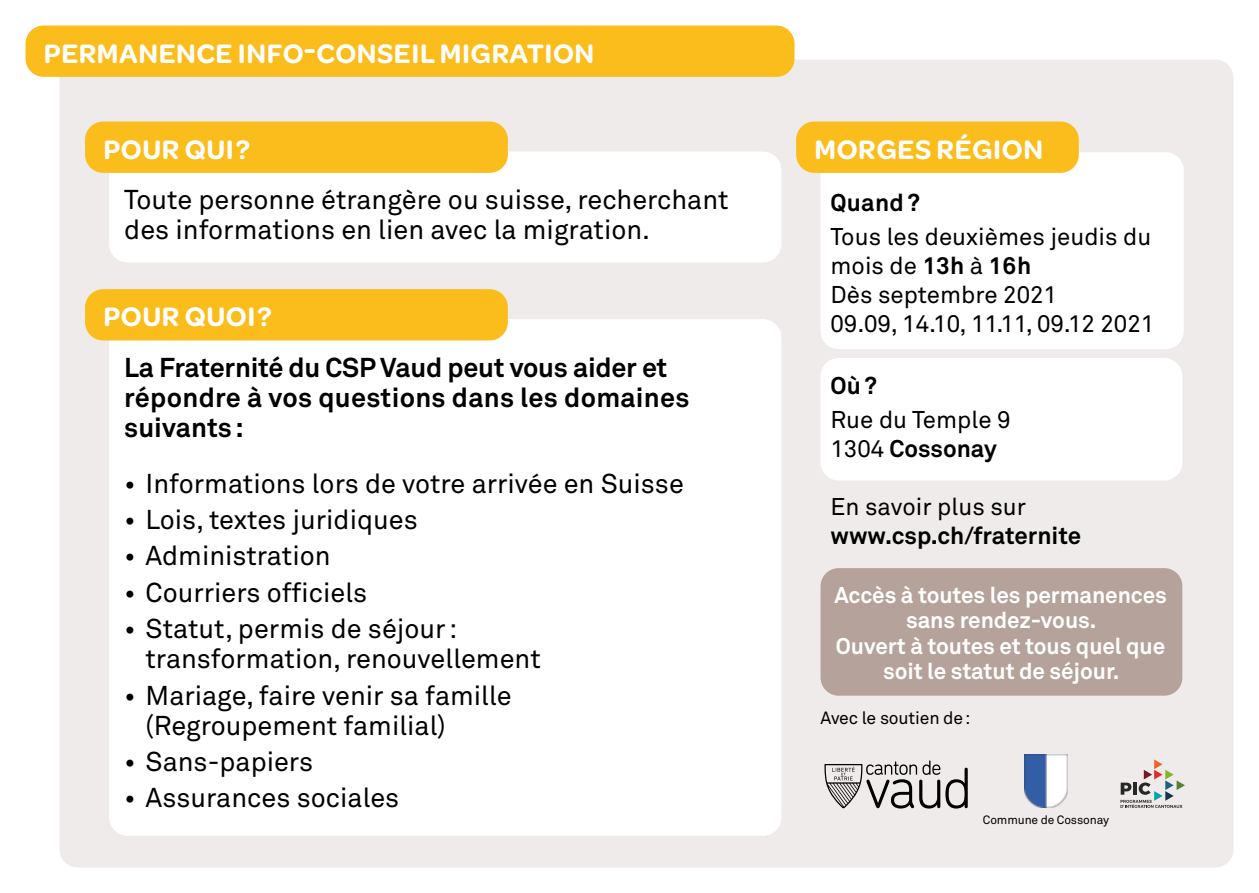
<style>
.page{position:relative;width:1259px;height:893px;background:#fff}
.page>*{position:absolute;margin:0;border:0;box-sizing:border-box;transform-origin:0 0}
.t1{font:600 28.5px "Omnes";letter-spacing:.02em;color:#fff}
.t2{font:27px/30px "Akkurat";color:#000}
.t3{font:700 27px/30px "Akkurat";color:#000}
.t4{font:24px/28.8px "Akkurat";color:#000}
.t5{font:700 24px "Akkurat";color:#000}
.t6{font:700 22.5px/25.5px "Akkurat";letter-spacing:-.005em;color:#fff;text-align:center}
.titres_petits{font:17.4px "Akkurat";letter-spacing:-.01em;color:#000}
.titres_petits-2{font:12px "Akkurat";letter-spacing:-.01em;color:#000}
.s1{font-weight:700}
.s2{font-weight:400}
</style>
<div class="page">
<div style="left:60px;top:60px;width:1173px;height:807px;background:#efebea;border-radius:18px"></div>
<div style="left:26px;top:26px;width:768px;height:51px;background:#fbbd1b;border-radius:18px"></div>
<div style="left:109px;top:152px;width:672px;height:110px;background:#fff;border-radius:18px"></div>
<div style="left:85px;top:122px;width:423px;height:51px;background:#fbbd1b;border-radius:18px"></div>
<div style="left:109px;top:319px;width:672px;height:517px;background:#fff;border-radius:18px"></div>
<div style="left:85px;top:289px;width:423px;height:51px;background:#fbbd1b;border-radius:18px"></div>
<div style="left:820px;top:152px;width:363px;height:197px;background:#fff;border-radius:18px"></div>
<div style="left:820px;top:358px;width:362px;height:122px;background:#fff;border-radius:18px"></div>
<div style="left:796px;top:122px;width:282px;height:51px;background:#fbbd1b;border-radius:18px"></div>
<div style="left:820px;top:568px;width:362px;height:128px;background:#b4a29b;border-radius:18px"></div>
<svg style="left:824px;top:760px;width:143px;height:48px"></svg>
<svg style="left:1120px;top:759px;width:65px;height:49px"></svg>
<img style="left:1024px;top:754px;width:43px;height:54px">
<p class="t1" style="left:44px;top:33px;width:552px">PERMANENCE INFO-CONSEIL MIGRATION</p>
<p class="t1" style="left:103px;top:129px;width:148px">POUR QUI ?</p>
<p class="t2" style="left:124px;top:184px;width:606px">Toute personne étrangère ou suisse, recherchant des informations en lien avec la migration.</p>
<p class="t1" style="left:103px;top:297px;width:170px">POUR QUOI ?</p>
<p class="t3" style="left:124px;top:353px;width:567px">La Fraternité du CSP Vaud peut vous aider et répondre à vos questions dans les domaines suivants:</p>
<p class="t2" style="left:124px;top:468px;width:561px">• Informations lors de votre arrivée en Suisse</p>
<p class="t2" style="left:124px;top:504px;width:295px">• Lois, textes juridiques</p>
<p class="t2" style="left:124px;top:541px;width:208px">• Administration</p>
<p class="t2" style="left:124px;top:577px;width:244px">• Courriers officiels</p>
<p class="t2" style="left:146px;top:613px;width:397px;text-indent:-21px">• Statut, permis de séjour: transformation, renouvellement</p>
<p class="t2" style="left:146px;top:680px;width:367px;text-indent:-21px">• Mariage, faire venir sa famille (Regroupement familial)</p>
<p class="t2" style="left:124px;top:746px;width:190px">• Sans-papiers</p>
<p class="t2" style="left:124px;top:782px;width:276px">• Assurances sociales</p>
<p class="t1" style="left:814px;top:129px;width:230px">MORGES RÉGION</p>
<p class="t5" style="left:830px;top:187px;width:91px">Quand?</p>
<p class="t4" style="left:830px;top:222px;width:322px">Tous les deuxièmes jeudis du mois de <span class="s1">13h</span> à <span class="s1">16h</span></p>
<p class="t4" style="left:830px;top:280px;width:228px">Dès septembre 2021</p>
<p class="t4" style="left:830px;top:309px;width:325px">09.09, 14.10, 11.11, 09.12 2021</p>
<p class="t5" style="left:830px;top:370px;width:48px">Où?</p>
<p class="t4" style="left:830px;top:405px;width:182px">Rue du Temple 9</p>
<p class="t5" style="left:830px;top:434px;width:168px"><span class="s2">1304</span> Cossonay</p>
<p class="t4" style="left:830px;top:492px;width:197px">En savoir plus sur</p>
<p class="t5" style="left:830px;top:520px;width:252px">www.csp.ch/fraternite</p>
<p class="t6" style="left:834px;top:582px;width:334px">Accès à toutes les permanences sans rendez-vous.</p>
<p class="t6" style="left:836px;top:633px;width:331px">Ouvert à toutes et tous quel que soit le statut de séjour.</p>
<p class="titres_petits" style="left:820px;top:707px;width:151px">Avec le soutien de:</p>
<p class="titres_petits-2" style="left:983px;top:812px;width:128px">Commune de Cossonay</p>
</div>
